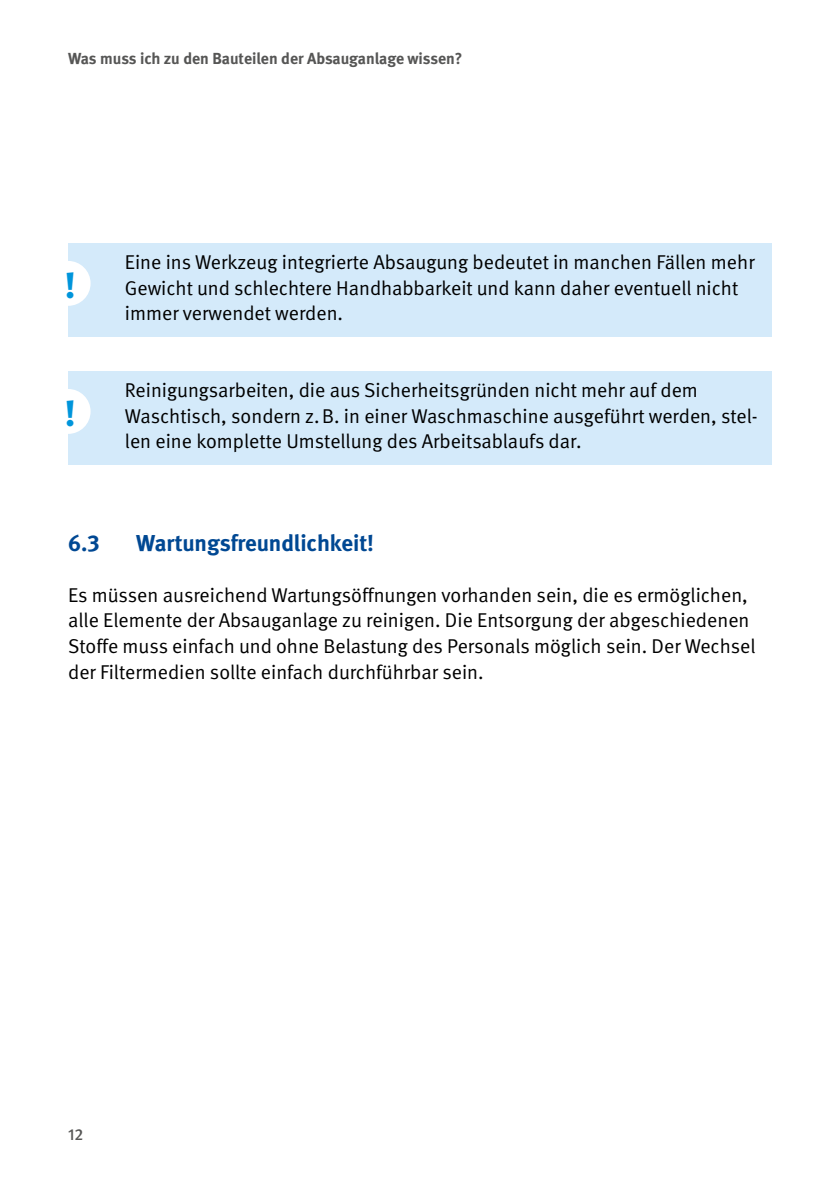
<style>
.page{position:relative;width:840px;height:1191px;background:#fff}
.page>*{position:absolute;margin:0;border:0;box-sizing:border-box;transform-origin:0 0}
.t1{font:700 36.4px "DGUV Meta Serif";color:#0095db}
.t2{font:700 23px "DGUV Meta";letter-spacing:-.005em;color:#004893}
.STG_FT_cyan{font:20px/25.6px "DGUV Meta";color:#000}
.FT{font:20px/25.6px "DGUV Meta";color:#000}
.t3{font:700 16px "DGUV Meta";letter-spacing:-.005em;color:#565655}
.t4{font:500 16px "DGUV Meta";color:#565655}
</style>
<div class="page">
<div style="left:68px;top:243px;width:703px;height:93px;background:#d4eafa"></div>
<div style="left:68px;top:371px;width:703px;height:93px;background:#d4eafa"></div>
<div style="left:46px;top:261px;width:44px;height:45px;background:#fff;border-radius:50%"></div>
<div style="left:46px;top:389px;width:44px;height:45px;background:#fff;border-radius:50%"></div>
<p class="t3" style="left:68px;top:49px;width:395px">Was muss ich zu den Bauteilen der Absauganlage wissen?</p>
<h1 class="t1" style="left:64px;top:263px;width:13px">!</h1>
<h1 class="t1" style="left:64px;top:391px;width:13px">!</h1>
<p class="STG_FT_cyan" style="left:125px;top:250px;width:631px">Eine ins Werkzeug integrierte Absaugung bedeutet in manchen Fällen mehr<br>Gewicht und schlechtere Handhabbarkeit und kann daher eventuell nicht immer verwendet werden.</p>
<p class="STG_FT_cyan" style="left:125px;top:378px;width:634px">Reinigungsarbeiten, die aus Sicherheitsgründen nicht mehr auf dem<br>Waschtisch, sondern z.B. in einer Waschmaschine ausgeführt werden, stel&shy;len eine komplette Umstellung des Arbeitsablaufs dar.</p>
<h2 class="t2" style="left:68px;top:529px;width:33px">6.3</h2>
<h2 class="t2" style="left:136px;top:529px;width:239px">Wartungsfreundlichkeit!</h2>
<p class="FT" style="left:68px;top:582px;width:688px">Es müssen ausreichend Wartungsöffnungen vorhanden sein, die es ermöglichen, alle Elemente der Absauganlage zu reinigen. Die Entsorgung der abgeschiedenen Stoffe muss einfach und ohne Belastung des Personals möglich sein. Der Wechsel der Filtermedien sollte einfach durchführbar sein.</p>
<p class="t4" style="left:68px;top:1124px;width:17px">12</p>
</div>
